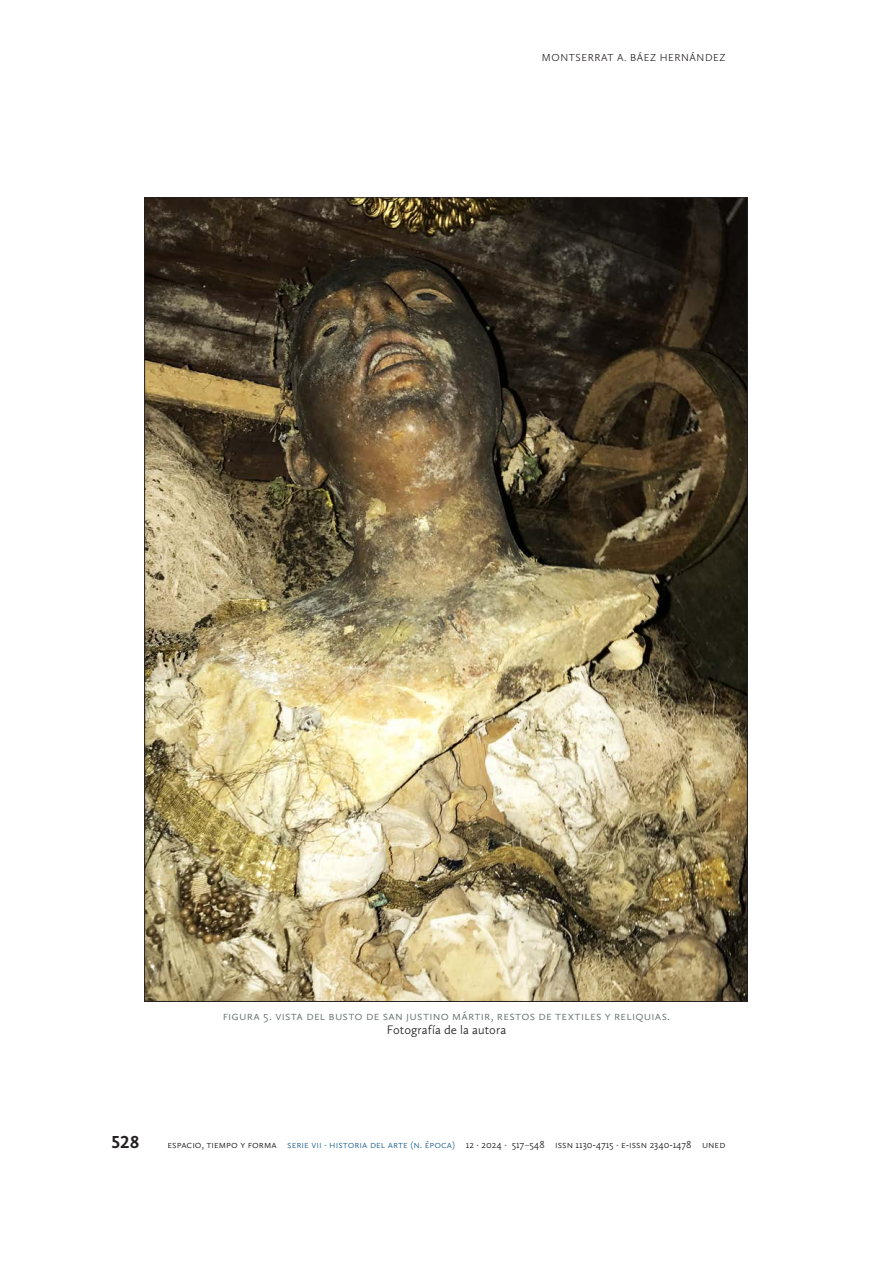
<style>
.page{position:relative;width:893px;height:1263px;background:#fff}
.page>*{position:absolute;margin:0;border:0;box-sizing:border-box;transform-origin:0 0}
.t1{font:700 18px "Calluna Sans";color:#231f20}
.Imagen_Pie{font:300 12.75px "Calluna Sans";letter-spacing:.015em;color:#67706e}
.Imagen_Pie-2{font:300 12.75px "Calluna Sans";letter-spacing:.005em;color:#231f20}
.t2{font:300 10.5px "Calluna Sans";color:#231f20}
.t3{font:300 10.5px "Calluna Sans";color:#286790}
.t4{font:300 10.5px "Calluna Sans";letter-spacing:.055em;color:#231f20}
.s1{color:#286790}
.s2{font-weight:400;color:#67706e}
</style>
<div class="page">
<img style="left:146px;top:200px;width:600px;height:800px">
<p class="t2" style="left:542px;top:52px;width:53px">Montserrat</p>
<p class="t4" style="left:617px;top:52px;width:110px">A. Báez Hernánd ez</p>
<p class="Imagen_Pie" style="left:223px;top:1008px;width:449px">FIGURA 5. VISTA DEL BUSTO DE SAN JUSTINO MÁRTIR, RESTOS DE TEXTILES Y RELIQUIAS.</p>
<p class="Imagen_Pie-2" style="left:387px;top:1022px;width:121px">Fotografía de la autora</p>
<h1 class="t1" style="left:112px;top:1131px;width:29px">528</h1>
<p class="t2" style="left:168px;top:1138px;width:130px">ESPACIO, TIEMPO Y FORMA <span class="s1">Serie</span></p>
<p class="t3" style="left:311px;top:1138px;width:30px">VII · historia</p>
<p class="t3" style="left:370px;top:1138px;width:24px">del arte</p>
<p class="t3" style="left:411px;top:1138px;width:26px">(n. época</p>
<p class="t2" style="left:452px;top:1138px;width:273px"><span class="s1">)</span> 12 · 2024 · 517<span class="s2">–</span>548 ISSN 1130-4715 · e-iss n 2340-1478 UN ED</p>
</div>
